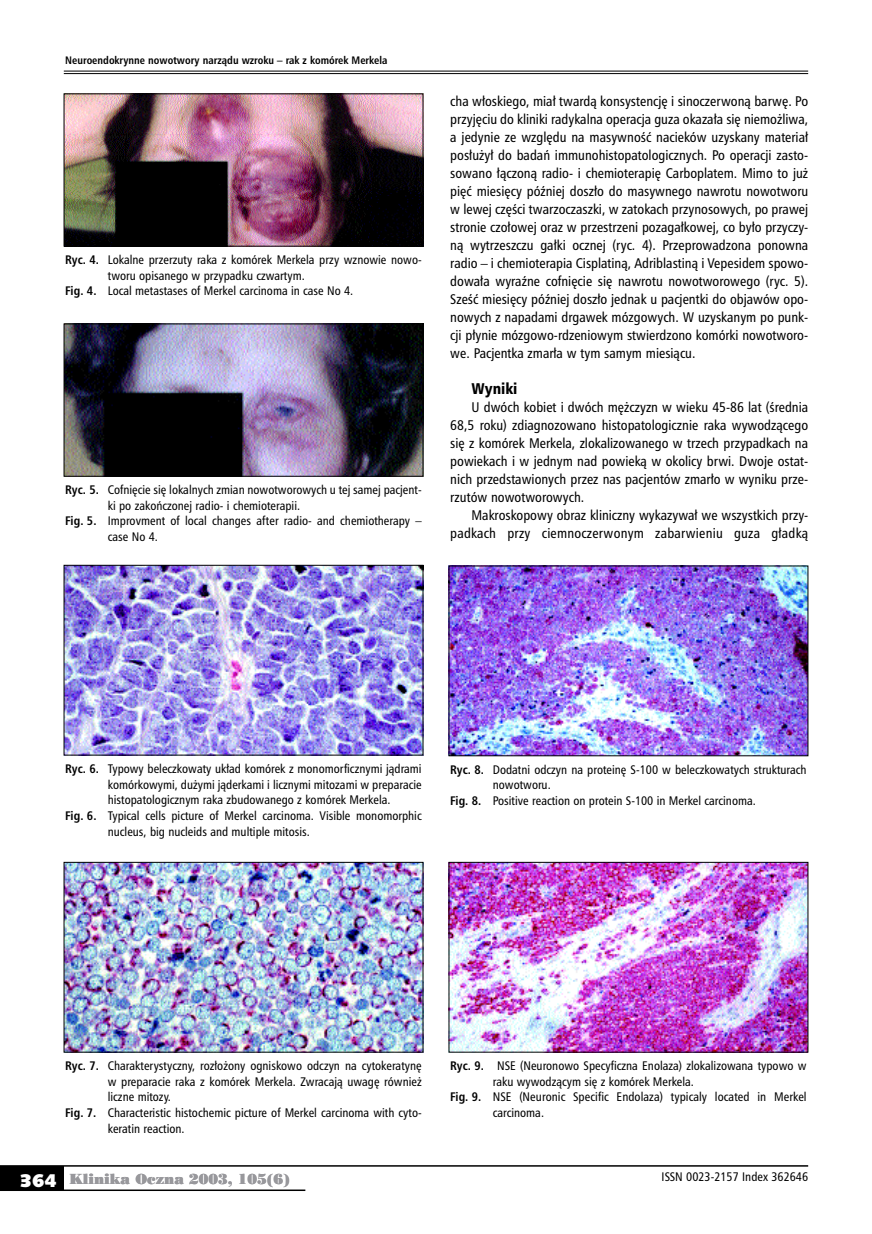
<style>
.page{position:relative;width:872px;height:1234px;background:#fff}
.page>*{position:absolute;margin:0;border:0;box-sizing:border-box;transform-origin:0 0}
.t1{font:15px "Humnst 777 Blk Cn PL";color:#000}
.t2{font:13.5px/18px "Humnst 777 Cn PL";color:#000;text-align:justify}
.t3{font:13.5px "Poster Bodoni PL";color:#98989c}
.t4{font:12px "Humnst 777 Cn PL";color:#000}
.t5{font:700 10.5px "Humnst 777 Cn PL";color:#000}
.s1{font-weight:700}
.s2{font-family:"Humanst 531 U Blk PL";font-size:18px;color:#fff}
</style>
<div class="page">
<hr style="left:64px;top:71px;width:744px;height:1px;background:#000">
<hr style="left:64px;top:73px;width:744px;height:1px;background:#000">
<div style="left:0;top:1165px;width:64px;height:24px;background:#000"></div>
<hr style="left:0;top:1164px;width:808px;height:2px;background:#000">
<hr style="left:0;top:1189px;width:305px;height:1px;background:#000">
<img style="left:66px;top:567px;width:355px;height:186px">
<div style="left:64px;top:565px;width:359px;height:190px;border:1px solid #000"></div>
<img style="left:451px;top:567px;width:355px;height:186px">
<img style="left:66px;top:863px;width:355px;height:187px">
<div style="left:64px;top:861px;width:359px;height:191px;border:1px solid #000"></div>
<img style="left:451px;top:863px;width:355px;height:187px">
<div style="left:449px;top:861px;width:359px;height:191px;border:1px solid #000"></div>
<img style="left:66px;top:325px;width:355px;height:149px">
<div style="left:64px;top:323px;width:359px;height:153px;border:1px solid #000"></div>
<img style="left:66px;top:96px;width:355px;height:148px">
<div style="left:64px;top:94px;width:359px;height:152px;border:1px solid #000"></div>
<p class="t5" style="left:65px;top:53px;width:324px">Neu-ro-en-do-kryn-ne no-wo-two-ry na-rzą-du wzro-ku – rak z ko-mó-rek Mer-ke-la</p>
<p class="t4" style="left:65px;top:252px;width:357px"><span class="s1">Ryc. 4.</span> Lokalne przerzuty raka z komórek Merkela przy wznowie nowo-</p>
<p class="t4" style="left:108px;top:267px;width:198px">tworu opisanego w przypadku czwartym.</p>
<p class="t4" style="left:65px;top:283px;width:289px"><span class="s1">Fig. 4.</span> Local metastases of Merkel carcinoma in case No 4.</p>
<p class="t4" style="left:65px;top:482px;width:357px"><span class="s1">Ryc. 5.</span> Cofnięcie się lokalnych zmian nowotworowych u tej samej pacjent-</p>
<p class="t4" style="left:108px;top:497px;width:194px">ki po zakończonej radio- i chemioterapii.</p>
<p class="t4" style="left:65px;top:513px;width:358px"><span class="s1">Fig. 5.</span> Improvment of local changes after radio- and chemiotherapy –</p>
<p class="t4" style="left:108px;top:529px;width:52px">case No 4.</p>
<p class="t2" style="left:450px;top:92px;width:359px">cha włoskiego, miał twardą konsystencję i sinoczerwoną barwę. Po przyjęciu do kliniki radykalna operacja guza okazała się niemożliwa, a jedynie ze względu na masywność nacieków uzyskany materiał posłużył do badań immunohistopatologicznych. Po operacji zasto&shy;sowano łączoną radio- i chemioterapię Carboplatem. Mimo to już pięć miesięcy później doszło do masywnego nawrotu nowotworu w lewej części twarzoczaszki, w zatokach przynosowych, po prawej stronie czołowej oraz w przestrzeni pozagałkowej, co było przyczy&shy;ną wytrzeszczu gałki ocznej (ryc. 4). Przeprowadzona ponowna radio – i chemioterapia Cisplatiną, Adriblastiną i Vepesidem spowo&shy;dowała wyraźne cofnięcie się nawrotu nowotworowego (ryc. 5).<br>Sześć miesięcy później doszło jednak u pacjentki do objawów opo&shy;nowych z napadami drgawek mózgowych. W uzyskanym po punk&shy;cji płynie mózgowo-rdzeniowym stwierdzono komórki nowotworo&shy;we. Pacjentka zmarła w tym samym miesiącu.</p>
<p class="t1" style="left:471px;top:379px;width:47px">Wy-ni-ki</p>
<p class="t2" style="left:450px;top:398px;width:359px;text-indent:21px">U dwóch kobiet i dwóch mężczyzn w wieku 45-86 lat (średnia 68,5 roku) zdiagnozowano histopatologicznie raka wywodzącego się z komórek Merkela, zlokalizowanego w trzech przypadkach na powiekach i w jednym nad powieką w okolicy brwi. Dwoje ostat&shy;nich przedstawionych przez nas pacjentów zmarło w wyniku prze&shy;rzutów nowotworowych.</p>
<p class="t2" style="left:450px;top:506px;width:359px;text-align:right">Makroskopowy obraz kliniczny wykazywał we wszystkich przy&shy;padkach przy ciemnoczerwonym zabarwieniu guza gładką</p>
<p class="t4" style="left:65px;top:760px;width:358px"><span class="s1">Ryc. 6.</span> Typowy beleczkowaty układ komórek z monomorficznymi jądrami</p>
<p class="t4" style="left:108px;top:776px;width:315px">komórkowymi, dużymi jąderkami i licznymi mitozami w preparacie</p>
<p class="t4" style="left:108px;top:792px;width:284px">histopatologicznym raka zbudowanego z komórek Merkela.</p>
<p class="t4" style="left:65px;top:807px;width:358px"><span class="s1">Fig. 6.</span> Typical cells picture of Merkel carcinoma. Visible monomorphic</p>
<p class="t4" style="left:108px;top:823px;width:203px">nucleus, big nucleids and multiple mitosis.</p>
<p class="t4" style="left:450px;top:761px;width:358px"><span class="s1">Ryc. 8.</span> Dodatni odczyn na proteinę S-100 w beleczkowatych strukturach</p>
<p class="t4" style="left:493px;top:777px;width:59px">nowotworu.</p>
<p class="t4" style="left:450px;top:792px;width:307px"><span class="s1">Fig. 8.</span> Positive reaction on protein S-100 in Merkel carcinoma.</p>
<p class="t4" style="left:65px;top:1057px;width:358px"><span class="s1">Ryc. 7.</span> Charakterystyczny, rozłożony ogniskowo odczyn na cytokeratynę</p>
<p class="t4" style="left:108px;top:1073px;width:315px">w preparacie raka z komórek Merkela. Zwracają uwagę również</p>
<p class="t4" style="left:108px;top:1089px;width:65px">liczne mitozy.</p>
<p class="t4" style="left:65px;top:1104px;width:357px"><span class="s1">Fig. 7.</span> Characteristic histochemic picture of Merkel carcinoma with cyto-</p>
<p class="t4" style="left:108px;top:1120px;width:78px">keratin reaction.</p>
<p class="t4" style="left:450px;top:1057px;width:358px"><span class="s1">Ryc. 9.</span> NSE (Neuronowo Specyficzna Enolaza) zlokalizowana typowo w</p>
<p class="t4" style="left:493px;top:1073px;width:203px">raku wywodzącym się z komórek Merkela.</p>
<p class="t4" style="left:450px;top:1089px;width:358px"><span class="s1">Fig. 9.</span> NSE (Neuronic Specific Endolaza) typicaly located in Merkel</p>
<p class="t4" style="left:493px;top:1104px;width:53px">carcinoma.</p>
<p class="t3" style="left:20px;top:1169px;width:272px"><span class="s2">364</span> Klinika Oczna 2003, 105(6)</p>
<p class="t4" style="left:661px;top:1168px;width:148px">ISSN 0023-2157 Index 362646</p>
</div>
